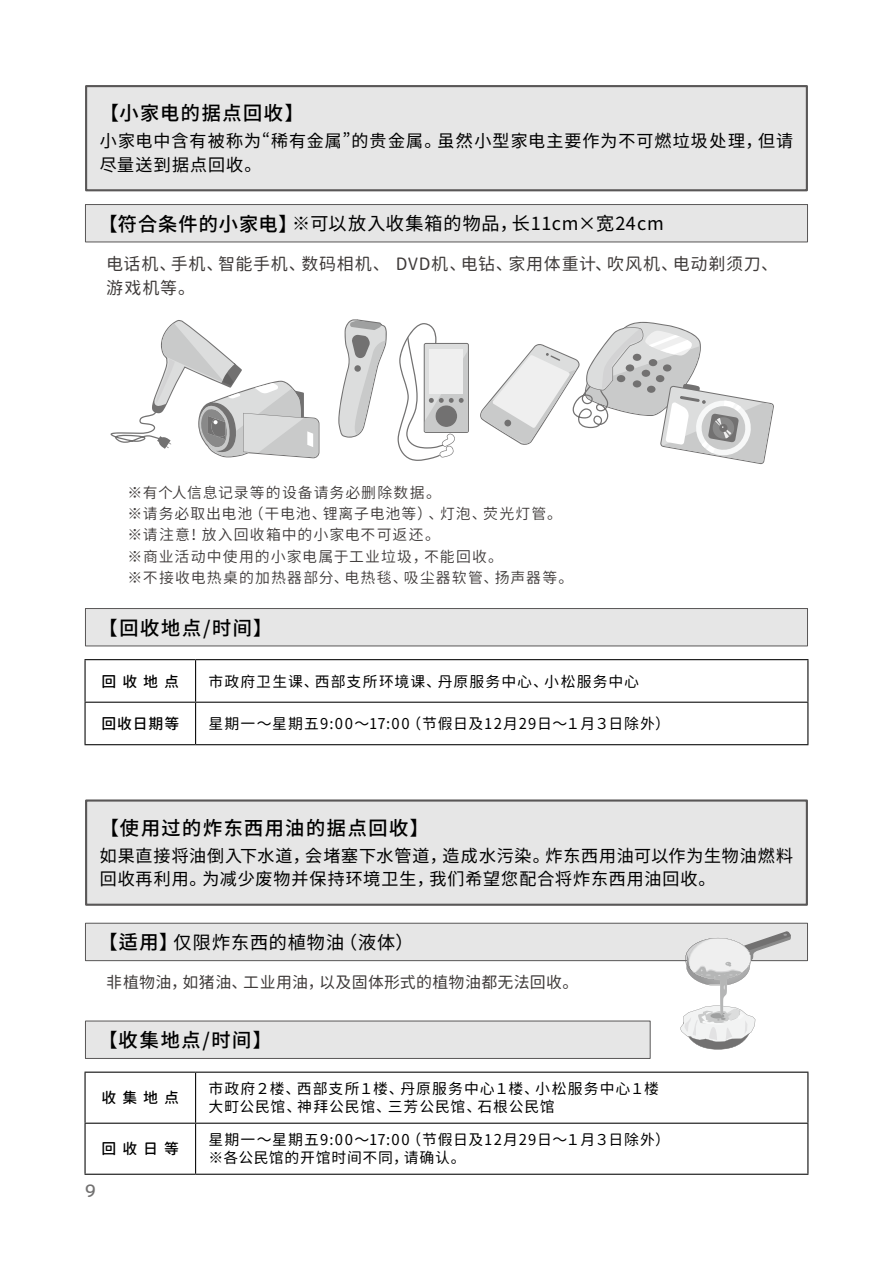
<style>
.page{position:relative;width:893px;height:1263px;background:#fff}
.page>*{position:absolute;margin:0;border:0;box-sizing:border-box;transform-origin:0 0}
.t1{font:200 19.2px "Source Han Sans SCVF";letter-spacing:.085em;color:#000}
.t2{font:200 18px "Source Han Sans SCVF";letter-spacing:.05em;color:#000}
.t3{font:200 16.95px/23.4px "Source Han Sans SCVF";letter-spacing:.06em;color:#000}
.t4{font:16.95px/23.4px "Resource Han Rounded CN Regular";letter-spacing:.045em;color:#3e3a39}
.t5{font:16.95px "rounded mgenplus 2 p medium";color:#727171}
.t6{font:15.9px "Resource Han Rounded CN Regular";letter-spacing:.025em;color:#3e3a39}
.t7{font:14.85px/18px "Resource Han Rounded CN Regular";letter-spacing:.055em;color:#000}
.t8{font:14.85px/21.3px "Resource Han Rounded CN Normal";letter-spacing:.07em;color:#3e3a39}
.t9{font:14.85px "Resource Han Rounded CN Regular";letter-spacing:.075em;color:#000}
.t10{font:14.85px "Resource Han Rounded CN Medium";letter-spacing:.4em;color:#000}
.s1{font-size:19.2px}
</style>
<div class="page">
<div style="left:86px;top:86px;width:721px;height:104px;background:#e6e6e6"></div>
<div style="left:85px;top:85px;width:723px;height:106px;border:2px solid #595757"></div>
<div style="left:85px;top:205px;width:722px;height:37px;background:#e6e6e6"></div>
<div style="left:85px;top:204px;width:723px;height:38px;border:1px solid #595757"></div>
<div style="left:85px;top:608px;width:722px;height:38px;background:#e6e6e6"></div>
<div style="left:85px;top:608px;width:723px;height:38px;border:1px solid #595757"></div>
<hr style="left:195px;top:660px;width:1px;height:42px;background:#000">
<hr style="left:85px;top:702px;width:111px;height:1px;background:#000">
<hr style="left:196px;top:702px;width:612px;height:1px;background:#000">
<hr style="left:195px;top:703px;width:1px;height:41px;background:#000">
<hr style="left:85px;top:659px;width:111px;height:1px;background:#000">
<hr style="left:85px;top:660px;width:1px;height:42px;background:#000">
<hr style="left:196px;top:659px;width:612px;height:1px;background:#000">
<hr style="left:807px;top:660px;width:1px;height:42px;background:#000">
<hr style="left:85px;top:703px;width:1px;height:41px;background:#000">
<hr style="left:807px;top:703px;width:1px;height:41px;background:#000">
<hr style="left:85px;top:744px;width:111px;height:1px;background:#000">
<hr style="left:196px;top:744px;width:612px;height:1px;background:#000">
<div style="left:86px;top:800px;width:721px;height:105px;background:#e6e6e6"></div>
<div style="left:85px;top:799px;width:723px;height:107px;border:2px solid #595757"></div>
<div style="left:85px;top:923px;width:722px;height:38px;background:#e6e6e6"></div>
<div style="left:85px;top:923px;width:723px;height:38px;border:1px solid #595757"></div>
<div style="left:85px;top:1021px;width:565px;height:37px;background:#e6e6e6"></div>
<div style="left:85px;top:1020px;width:566px;height:39px;border:1px solid #595757"></div>
<hr style="left:195px;top:1073px;width:1px;height:50px;background:#000">
<hr style="left:85px;top:1123px;width:111px;height:1px;background:#000">
<hr style="left:196px;top:1123px;width:612px;height:1px;background:#000">
<hr style="left:195px;top:1124px;width:1px;height:50px;background:#000">
<hr style="left:85px;top:1071px;width:111px;height:2px;background:#000">
<hr style="left:85px;top:1073px;width:1px;height:50px;background:#000">
<hr style="left:196px;top:1071px;width:612px;height:2px;background:#000">
<hr style="left:807px;top:1073px;width:1px;height:50px;background:#000">
<hr style="left:85px;top:1124px;width:1px;height:50px;background:#000">
<hr style="left:807px;top:1124px;width:1px;height:50px;background:#000">
<hr style="left:85px;top:1174px;width:111px;height:1px;background:#000">
<hr style="left:196px;top:1174px;width:612px;height:1px;background:#000">
<svg style="left:680px;top:931px;width:111px;height:118px"></svg>
<svg style="left:398px;top:323px;width:71px;height:138px"></svg>
<svg style="left:338px;top:319px;width:49px;height:119px"></svg>
<div style="left:354px;top:365px;width:7px;height:7px;background:#727171;border-radius:50%"></div>
<svg style="left:111px;top:320px;width:208px;height:138px"></svg>
<svg style="left:480px;top:321px;width:294px;height:143px"></svg>
<p class="t1" style="left:100px;top:103px;width:205px">【小家电的据点回收】</p>
<p class="t3" style="left:100px;top:130px;width:695px">小家电中含有被称为“稀有金属”的贵金属。虽然小型家电主要作为不可燃垃圾处理，但请尽量送到据点回收。</p>
<p class="t2" style="left:99px;top:213px;width:567px"><span class="s1">【符合条件的小家电】</span>※可以放入收集箱的物品，长11cm×宽24cm</p>
<p class="t4" style="left:106px;top:253px;width:673px">电话机、手机、智能手机、数码相机、 DVD机、电钻、家用体重计、吹风机、电动剃须刀、游戏机等。</p>
<p class="t8" style="left:128px;top:482px;width:447px">※有个人信息记录等的设备请务必删除数据。<br>※请务必取出电池（干电池、锂离子电池等）、灯泡、荧光灯管。※请注意！放入回收箱中的小家电不可返还。<br>※商业活动中使用的小家电属于工业垃圾，不能回收。<br>※不接收电热桌的加热器部分、电热毯、吸尘器软管、扬声器等。</p>
<p class="t1" style="left:99px;top:617px;width:175px">【回收地点/时间】</p>
<p class="t10" style="left:102px;top:673px;width:79px">回收地点</p>
<p class="t9" style="left:208px;top:673px;width:432px">市政府卫生课、西部支所环境课、丹原服务中心、小松服务中心</p>
<p class="t10" style="left:101px;top:715px;width:79px">回收日期等</p>
<p class="t7" style="left:208px;top:715px;width:463px">星期一～星期五9:00～17:00（节假日及12月29日～１月３日除外）</p>
<p class="t1" style="left:100px;top:817px;width:331px">【使用过的炸东西用油的据点回收】</p>
<p class="t3" style="left:100px;top:844px;width:695px">如果直接将油倒入下水道，会堵塞下水管道，造成水污染。炸东西用油可以作为生物油燃料回收再利用。为减少废物并保持环境卫生，我们希望您配合将炸东西用油回收。</p>
<p class="t2" style="left:99px;top:932px;width:316px"><span class="s1">【适用】</span>仅限炸东西的植物油（液体）</p>
<p class="t6" style="left:106px;top:973px;width:474px">非植物油，如猪油、工业用油，以及固体形式的植物油都无法回收。</p>
<p class="t1" style="left:99px;top:1029px;width:175px">【收集地点/时间】</p>
<p class="t10" style="left:102px;top:1089px;width:79px">收集地点</p>
<p class="t7" style="left:208px;top:1080px;width:452px">市政府２楼、西部支所１楼、丹原服务中心１楼、小松服务中心１楼大町公民馆、神拜公民馆、三芳公民馆、石根公民馆</p>
<p class="t10" style="left:102px;top:1140px;width:79px">回收日等</p>
<p class="t7" style="left:208px;top:1131px;width:463px">星期一～星期五9:00～17:00（节假日及12月29日～１月３日除外）※各公民馆的开馆时间不同，请确认。</p>
<p class="t5" style="left:85px;top:1178px;width:12px">9</p>
</div>
